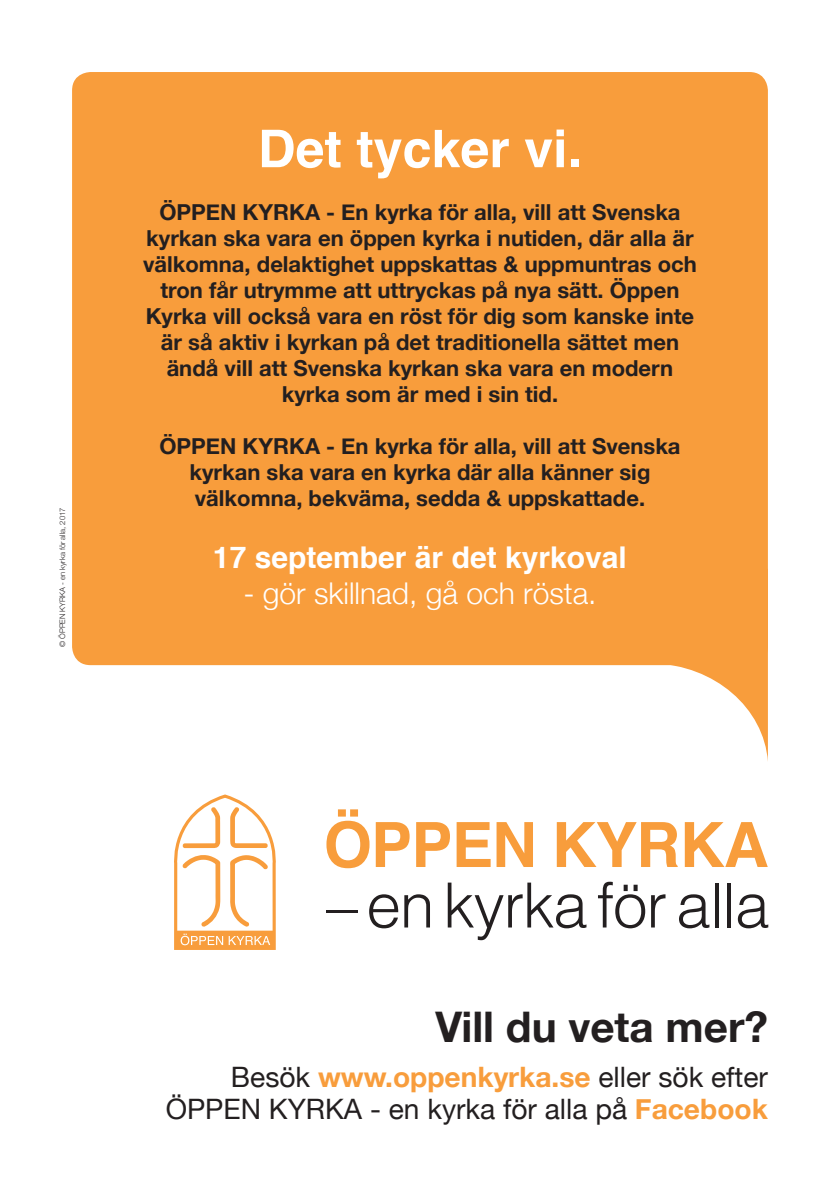
<style>
.page{position:relative;width:840px;height:1191px;background:#fff}
.page>*{position:absolute;margin:0;border:0;box-sizing:border-box;transform-origin:0 0}
.t1{font:300 62.4px "Helvetica";letter-spacing:-.02em;color:#231f20}
.t2{font:700 62.4px "Helvetica";letter-spacing:-.02em;color:#f89d3c}
.t3{font:700 52px "Helvetica";color:#fff}
.t4{font:700 42.2px "Helvetica Neue";color:#231f20}
.t5{font:700 30px "Helvetica";color:#fff}
.t6{font:300 30px "Helvetica Neue";color:#fff}
.t7{font:28.2px/31.6px "Helvetica Neue";color:#231f20;text-align:right}
.t8{font:700 22px/26px "Helvetica Neue";color:#231f20;text-align:center}
.t9{font:300 7.6px "Helvetica Neue";color:#231f20}
.s1{font-weight:700;color:#f89d3c}
</style>
<div class="page">
<div style="left:72px;top:72px;width:695px;height:593px;background:#f89d3c;border-radius:18px"></div>
<svg style="left:652px;top:651px;width:115px;height:103px"></svg>
<svg style="left:174px;top:794px;width:101px;height:156px"></svg>
<p class="t9" style="left:56px;top:647px;width:141px;rotate:-90deg">© ÖPPEN KYRKA - en kyrka för alla, 2017</p>
<h2 class="t3" style="left:258px;top:107px;width:325px">Det tycker vi.</h2>
<p class="t8" style="left:143px;top:199px;width:555px">ÖPPEN KYRKA - En kyrka för alla, vill att Svenska kyrkan ska vara en öppen kyrka i nutiden, där alla är välkomna, delaktighet uppskattas &amp; uppmuntras och tron får utrymme att uttryckas på nya sätt. Öppen Kyrka vill också vara en röst för dig som kanske inte är så aktiv i kyrkan på det traditionella sättet men ändå vill att Svenska kyrkan ska vara en modern kyrka som är med i sin tid.</p>
<p class="t8" style="left:159px;top:433px;width:522px">ÖPPEN KYRKA - En kyrka för alla, vill att Svenska kyrkan ska vara en kyrka där alla känner sig välkomna, bekväma, sedda &amp; uppskattade.</p>
<h3 class="t5" style="left:213px;top:533px;width:415px">17 september är det kyrkoval</h3>
<h3 class="t6" style="left:243px;top:569px;width:354px">- gör skillnad, gå och rösta.</h3>
<h1 class="t2" style="left:323px;top:794px;width:446px">ÖPPEN KYRKA</h1>
<h1 class="t1" style="left:326px;top:855px;width:444px">– en kyrka för alla</h1>
<h3 class="t4" style="left:435px;top:993px;width:333px">Vill du veta mer?</h3>
<p class="t7" style="left:165px;top:1063px;width:603px">Besök <span class="s1">www.oppenkyrka.se</span> eller sök efter<br>ÖPPEN KYRKA - en kyrka för alla på <span class="s1">Facebook</span></p>
</div>
